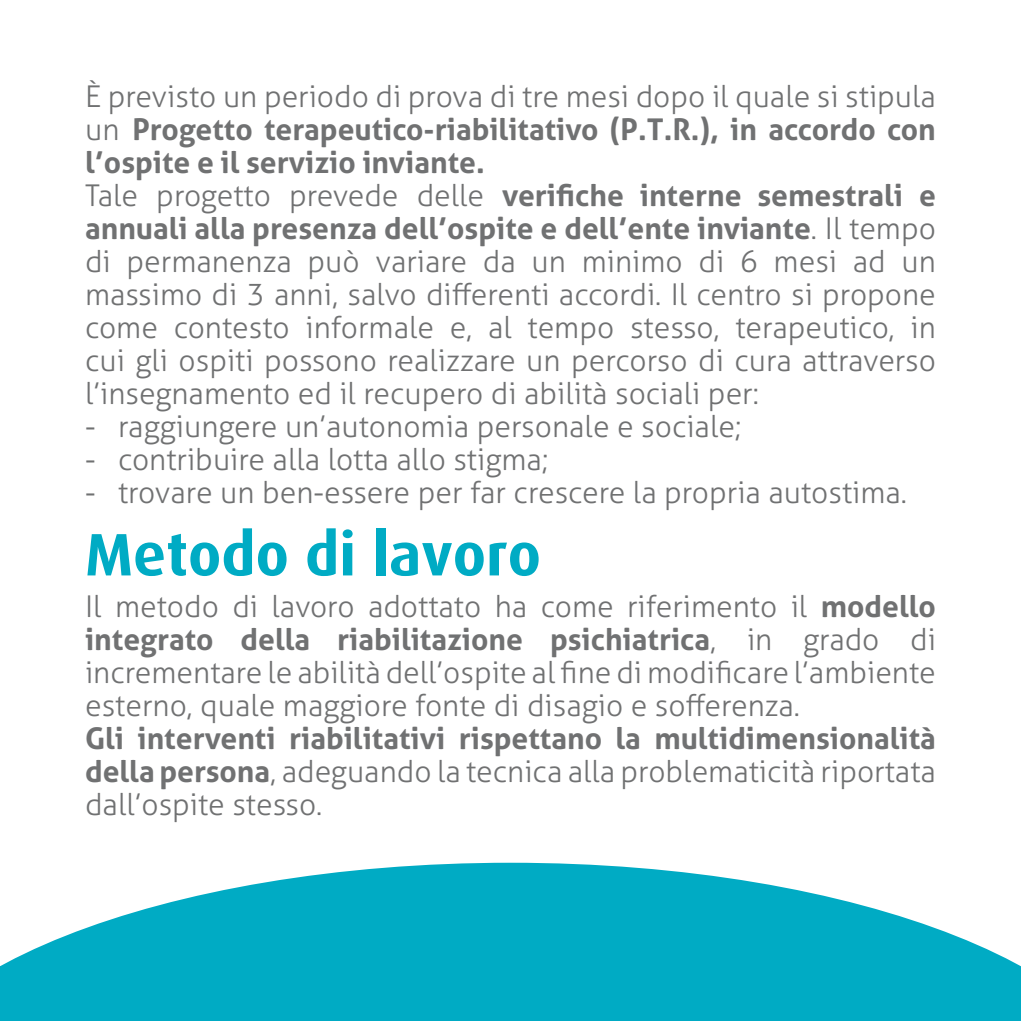
<style>
.page{position:relative;width:1021px;height:1021px;background:#fff}
.page>*{position:absolute;margin:0;border:0;box-sizing:border-box;transform-origin:0 0}
.t1{font:700 60px "Dax";color:#00abc4}
.t2{font:300 30px/33px "Aller";color:#707172}
.t3{font:700 30px/33px "Aller";color:#707172;text-align:justify}
.s1{font-weight:700}
.s2{font-weight:300}
</style>
<div class="page">
<svg style="left:0;top:862px;width:1020px;height:158px;fill:#00abc4"></svg>
<p class="t2" style="left:85px;top:80px;width:852px">È previsto un periodo di prova di tre mesi dopo il quale si stipula un <span class="s1">Progetto terapeutico-riabilitativo (P.T.R.), in accordo con l’ospite e il servizio inviante.<br></span>Tale progetto prevede delle <span class="s1">verifiche interne semestrali e annuali alla presenza dell’ospite e dell’ente inviante</span>. Il tempo di permanenza può variare da un minimo di 6 mesi ad un massimo di 3 anni, salvo differenti accordi. Il centro si propone come contesto informale e, al tempo stesso, terapeutico, in cui gli ospiti possono realizzare un percorso di cura attraverso l’insegnamento ed il recupero di abilità sociali per:</p>
<p class="t2" style="left:85px;top:410px;width:658px">- raggiungere un’autonomia personale e sociale;</p>
<p class="t2" style="left:85px;top:443px;width:465px">- contribuire alla lotta allo stigma;</p>
<p class="t2" style="left:85px;top:476px;width:823px">- trovare un ben-essere per far crescere la propria autostima.</p>
<h1 class="t1" style="left:85px;top:521px;width:457px">Metodo di lavoro</h1>
<p class="t2" style="left:85px;top:590px;width:852px;text-align:justify">Il metodo di lavoro adottato ha come riferimento il <span class="s1">modello integrato della riabilitazione psichiatrica</span>, in grado di incrementare le abilità dell’ospite al fine di modificare l’ambiente esterno, quale maggiore fonte di disagio e sofferenza.</p>
<p class="t3" style="left:85px;top:721px;width:852px">Gli interventi riabilitativi rispettano la multidimensionalità della persona<span class="s2">, adeguando la tecnica alla problematicità riportata dall’ospite stesso.</span></p>
</div>
